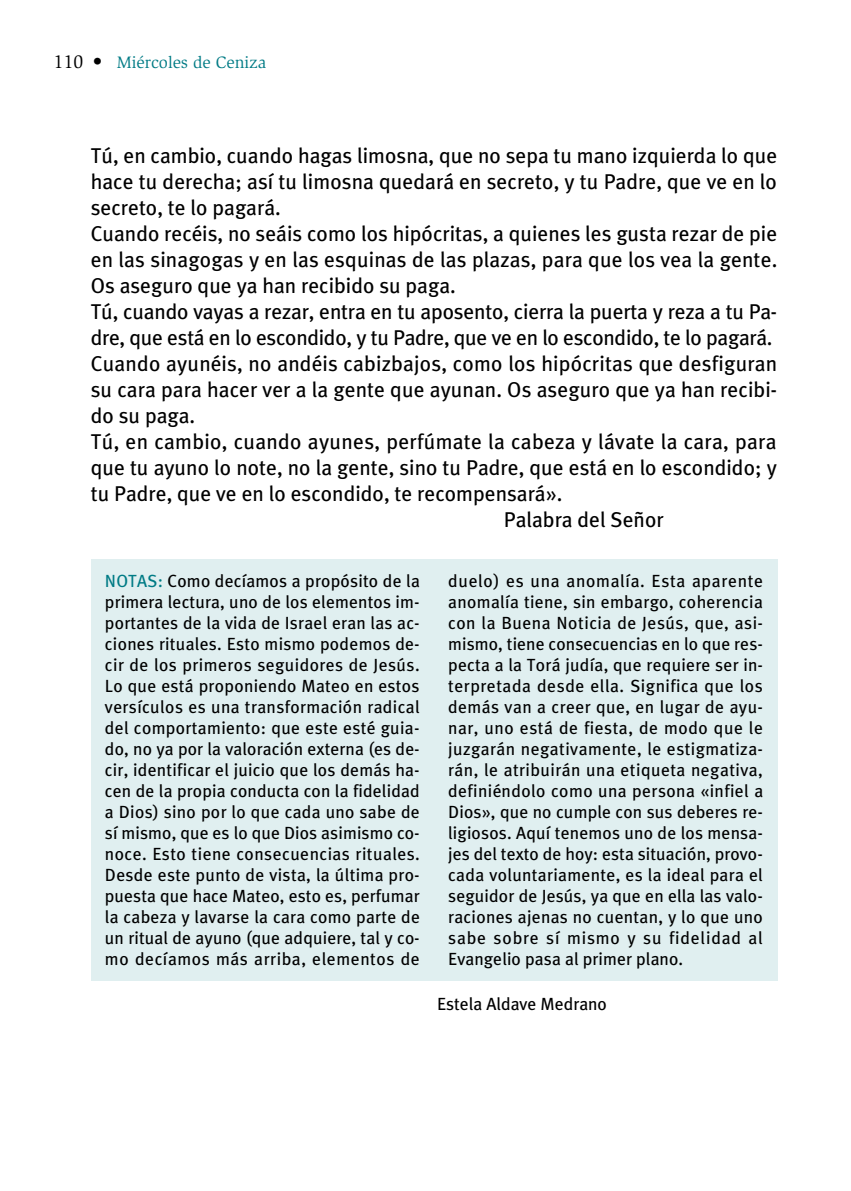
<style>
.page{position:relative;width:851px;height:1191px;background:#fff}
.page>*{position:absolute;margin:0;border:0;box-sizing:border-box;transform-origin:0 0}
.t1{font:21.4px "Meta Plus";color:#000}
.t2{font:17.6px/21px "Meta Plus";letter-spacing:.005em;color:#000;text-align:justify}
.t3{font:17px "Slimbach";color:#007b85}
.s1{font-size:19px;color:#000}
.s2{color:#007b85}
</style>
<div class="page">
<div style="left:91px;top:559px;width:686px;height:421px;background:#e0eff0"></div>
<p class="t3" style="left:54px;top:52px;width:214px"><span class="s1">110 •</span> Miércoles de Ceniza</p>
<p class="t1" style="left:91px;top:143px;width:688px">Tú, en cambio, cuando hagas limosna, que no sepa tu mano izquierda lo que</p>
<p class="t1" style="left:91px;top:169px;width:687px">hace tu derecha; así tu limosna quedará en secreto, y tu Padre, que ve en lo</p>
<p class="t1" style="left:91px;top:195px;width:191px">secreto, te lo pagará.</p>
<p class="t1" style="left:91px;top:221px;width:688px">Cuando recéis, no seáis como los hipócritas, a quienes les gusta rezar de pie</p>
<p class="t1" style="left:91px;top:247px;width:688px">en las sinagogas y en las esquinas de las plazas, para que los vea la gente.</p>
<p class="t1" style="left:91px;top:273px;width:366px">Os aseguro que ya han recibido su paga.</p>
<p class="t1" style="left:91px;top:299px;width:687px">Tú, cuando vayas a rezar, entra en tu aposento, cierra la puerta y reza a tu Pa-</p>
<p class="t1" style="left:91px;top:325px;width:683px">dre, que está en lo escondido, y tu Padre, que ve en lo escondido, te lo pagará.</p>
<p class="t1" style="left:91px;top:351px;width:688px">Cuando ayunéis, no andéis cabizbajos, como los hipócritas que desfiguran</p>
<p class="t1" style="left:91px;top:377px;width:687px">su cara para hacer ver a la gente que ayunan. Os aseguro que ya han recibi-</p>
<p class="t1" style="left:91px;top:403px;width:106px">do su paga.</p>
<p class="t1" style="left:91px;top:429px;width:687px">Tú, en cambio, cuando ayunes, perfúmate la cabeza y lávate la cara, para</p>
<p class="t1" style="left:91px;top:455px;width:687px">que tu ayuno lo note, no la gente, sino tu Padre, que está en lo escondido; y</p>
<p class="t1" style="left:91px;top:481px;width:473px">tu Padre, que ve en lo escondido, te recompensará».</p>
<p class="t1" style="left:504px;top:507px;width:161px">Palabra del Señor</p>
<p class="t2" style="left:105px;top:570px;width:316px"><span class="s2">NOTAS:</span> Como decíamos a propósito de la primera lectura, uno de los elementos im&shy;portantes de la vida de Israel eran las ac&shy;ciones rituales. Esto mismo podemos de&shy;cir de los primeros seguidores de Jesús.<br>Lo que está proponiendo Mateo en estos versículos es una transformación radical del comportamiento: que este esté guia&shy;do, no ya por la valoración externa (es de&shy;cir, identificar el juicio que los demás ha&shy;cen de la propia conducta con la fidelidad a Dios) sino por lo que cada uno sabe de sí mismo, que es lo que Dios asimismo co&shy;noce. Esto tiene consecuencias rituales.<br>Desde este punto de vista, la última pro&shy;puesta que hace Mateo, esto es, perfumar la cabeza y lavarse la cara como parte de un ritual de ayuno (que adquiere, tal y co&shy;mo decíamos más arriba, elementos de</p>
<p class="t2" style="left:448px;top:570px;width:316px">duelo) es una anomalía. Esta aparente anomalía tiene, sin embargo, coherencia con la Buena Noticia de Jesús, que, asi&shy;mismo, tiene consecuencias en lo que res&shy;pecta a la Torá judía, que requiere ser in&shy;terpretada desde ella. Significa que los demás van a creer que, en lugar de ayu&shy;nar, uno está de fiesta, de modo que le juzgarán negativamente, le estigmatiza&shy;rán, le atribuirán una etiqueta negativa, definiéndolo como una persona «infiel a Dios», que no cumple con sus deberes re&shy;ligiosos. Aquí tenemos uno de los mensa&shy;jes del texto de hoy: esta situación, provo&shy;cada voluntariamente, es la ideal para el seguidor de Jesús, ya que en ella las valo&shy;raciones ajenas no cuentan, y lo que uno sabe sobre sí mismo y su fidelidad al Evangelio pasa al primer plano.</p>
<p class="t2" style="left:437px;top:993px;width:171px">Estela Aldave Medrano</p>
</div>
